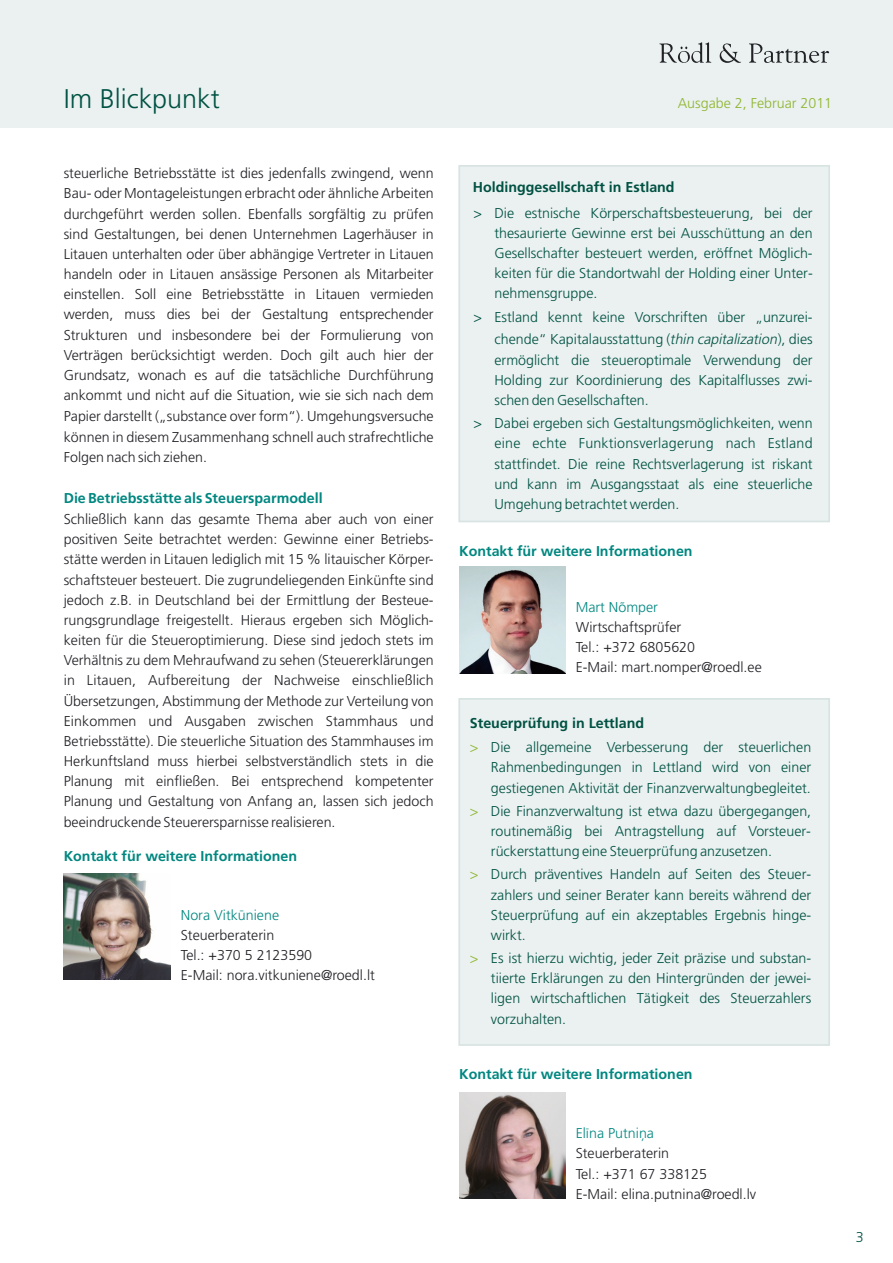
<style>
.page{position:relative;width:893px;height:1263px;background:#fff}
.page>*{position:absolute;margin:0;border:0;box-sizing:border-box;transform-origin:0 0}
.t1{font:27px "Rim Frutiger";color:#005143}
.t2{font:14.25px/20.1px "Rim Frutiger";color:#212126}
.t3{font:14.25px/20.1px "Rim Frutiger";color:#005143;text-align:justify}
.t4{font:700 14.25px "Rim Frutiger";color:#008780}
.t5{font:700 14.25px "Rim Frutiger";color:#005143}
.t6{font:14.25px "Rim Frutiger";color:#008780}
.t7{font:14.25px "Rim Frutiger";color:#8fb530}
.s1{font-family:"Frutiger";font-weight:300}
.s2{font-style:italic}
</style>
<div class="page">
<div style="left:458px;top:165px;width:372px;height:357px;background:#eaf1f0;border:2px solid #d8e4e2"></div>
<div style="left:458px;top:698px;width:372px;height:348px;background:#eaf1f0;border:2px solid #d8e4e2"></div>
<div style="left:0;top:0;width:893px;height:128px;background:#eaf1f0"></div>
<svg style="left:659px;top:42px;width:52px;height:21px"></svg>
<svg style="left:720px;top:43px;width:21px;height:20px"></svg>
<svg style="left:749px;top:43px;width:80px;height:20px"></svg>
<img style="left:460px;top:567px;width:106px;height:106px">
<img style="left:64px;top:874px;width:106px;height:106px">
<img style="left:459px;top:1092px;width:107px;height:106px">
<h1 class="t1" style="left:64px;top:86px;width:158px">Im Blickpunkt</h1>
<p class="t2" style="left:64px;top:164px;width:372px;text-align:justify">steuerliche Betriebsstätte ist dies jedenfalls zwingend, wenn Bau- oder Montageleistungen erbracht oder ähnliche Arbeiten durchgeführt werden sollen. Ebenfalls sorgfältig zu prüfen sind Gestaltungen, bei denen Unternehmen Lagerhäuser in Litauen unterhalten oder über abhängige Vertreter in Litauen handeln oder in Litauen ansässige Personen als Mitarbeiter einstellen. Soll eine Betriebsstätte in Litauen vermieden werden, muss dies bei der Gestaltung entsprechender Strukturen und insbesondere bei der Formulierung von Verträgen berücksichtigt werden. Doch gilt auch hier der Grundsatz, wonach es auf die tatsächliche Durchführung ankommt und nicht auf die Situation, wie sie sich nach dem Papier darstellt (<span class="s1">„</span>substance over form“). Umgehungsversuche können in diesem Zusammenhang schnell auch strafrechtliche Folgen nach sich ziehen.</p>
<p class="t4" style="left:64px;top:492px;width:260px">Die Betriebsstätte als Steuersparmodell</p>
<p class="t2" style="left:64px;top:510px;width:371px;text-align:justify">Schließlich kann das gesamte Thema aber auch von einer positiven Seite betrachtet werden: Gewinne einer Betriebs&shy;stätte werden in Litauen lediglich mit 15 % litauischer Körper&shy;schaftsteuer besteuert. Die zugrundeliegenden Einkünfte sind jedoch z.B. in Deutschland bei der Ermittlung der Besteue&shy;rungsgrundlage freigestellt. Hieraus ergeben sich Möglich&shy;keiten für die Steueroptimierung. Diese sind jedoch stets im Verhältnis zu dem Mehraufwand zu sehen (Steuererklärungen in Litauen, Aufbereitung der Nachweise einschließlich Übersetzungen, Abstimmung der Methode zur Verteilung von Einkommen und Ausgaben zwischen Stammhaus und Betriebsstätte). Die steuerliche Situation des Stammhauses im Herkunftsland muss hierbei selbstverständlich stets in die Planung mit einfließen. Bei entsprechend kompetenter Planung und Gestaltung von Anfang an, lassen sich jedoch beeindruckende Steuerersparnisse realisieren.</p>
<p class="t4" style="left:64px;top:850px;width:235px">Kontakt für weitere Informationen</p>
<p class="t6" style="left:181px;top:908px;width:100px">Nora Vitkūniene</p>
<p class="t2" style="left:181px;top:926px;width:196px">Steuerberaterin<br>Tel.: +370 5 2123590<br>E-Mail: nora.vitkuniene@roedl.lt</p>
<p class="t7" style="left:678px;top:97px;width:156px">Ausgabe 2, Februar 2011</p>
<p class="t5" style="left:473px;top:181px;width:203px">Holdinggesellschaft in Estland</p>
<p class="t3" style="left:494px;top:203px;width:320px;text-indent:-21px">&gt; Die estnische Körperschaftsbesteuerung, bei der thesaurierte Gewinne erst bei Ausschüttung an den Gesellschafter besteuert werden, eröffnet Möglich&shy;keiten für die Standortwahl der Holding einer Unter&shy;nehmensgruppe.</p>
<p class="t3" style="left:494px;top:308px;width:320px;line-height:20.7px;text-indent:-21px">&gt; Estland kennt keine Vorschriften über <span class="s1">„</span>unzurei&shy;chende<span class="s1">“</span> Kapitalausstattung (<span class="s2">thin capitalization</span>), dies ermöglicht die steueroptimale Verwendung der Holding zur Koordinierung des Kapitalflusses zwi&shy;schen den Gesellschaften.</p>
<p class="t3" style="left:494px;top:414px;width:320px;text-indent:-21px">&gt; Dabei ergeben sich Gestaltungsmöglichkeiten, wenn eine echte Funktionsverlagerung nach Estland stattfindet. Die reine Rechtsverlagerung ist riskant und kann im Ausgangsstaat als eine steuerliche Umgehung betrachtet werden.</p>
<p class="t4" style="left:459px;top:544px;width:235px">Kontakt für weitere Informationen</p>
<p class="t6" style="left:576px;top:600px;width:84px">Mart Nõmper</p>
<p class="t2" style="left:576px;top:618px;width:188px">Wirtschaftsprüfer<br>Tel.: +372 6805620<br>E-Mail: mart.nomper@roedl.ee</p>
<p class="t5" style="left:470px;top:717px;width:176px">Steuerprüfung in Lettland</p>
<p class="t3" style="left:491px;top:738px;width:322px">Die allgemeine Verbesserung der steuerlichen Rahmenbedingungen in Lettland wird von einer gestiegenen Aktivität der Finanzverwaltung begleitet.</p>
<p class="t3" style="left:491px;top:801px;width:322px">Die Finanzverwaltung ist etwa dazu übergegangen, routinemäßig bei Antragstellung auf Vorsteuer&shy;rückerstattung eine Steuerprüfung anzusetzen.</p>
<p class="t3" style="left:491px;top:865px;width:322px">Durch präventives Handeln auf Seiten des Steuer&shy;zahlers und seiner Berater kann bereits während der Steuerprüfung auf ein akzeptables Ergebnis hinge&shy;wirkt.</p>
<p class="t3" style="left:491px;top:949px;width:322px">Es ist hierzu wichtig, jeder Zeit präzise und substan&shy;tiierte Erklärungen zu den Hintergründen der jewei&shy;ligen wirtschaftlichen Tätigkeit des Steuerzahlers vorzuhalten.</p>
<p class="t7" style="left:470px;top:741px;width:10px">&gt;</p>
<p class="t7" style="left:470px;top:804px;width:10px">&gt;</p>
<p class="t7" style="left:470px;top:868px;width:10px">&gt;</p>
<p class="t7" style="left:470px;top:952px;width:10px">&gt;</p>
<p class="t4" style="left:459px;top:1068px;width:235px">Kontakt für weitere Informationen</p>
<p class="t6" style="left:576px;top:1127px;width:80px">Elīna Putniņa</p>
<p class="t2" style="left:576px;top:1144px;width:182px">Steuerberaterin<br>Tel.: +371 67 338125<br>E-Mail: elina.putnina@roedl.lv</p>
<p class="t3" style="left:856px;top:1228px;width:9px">3</p>
</div>
